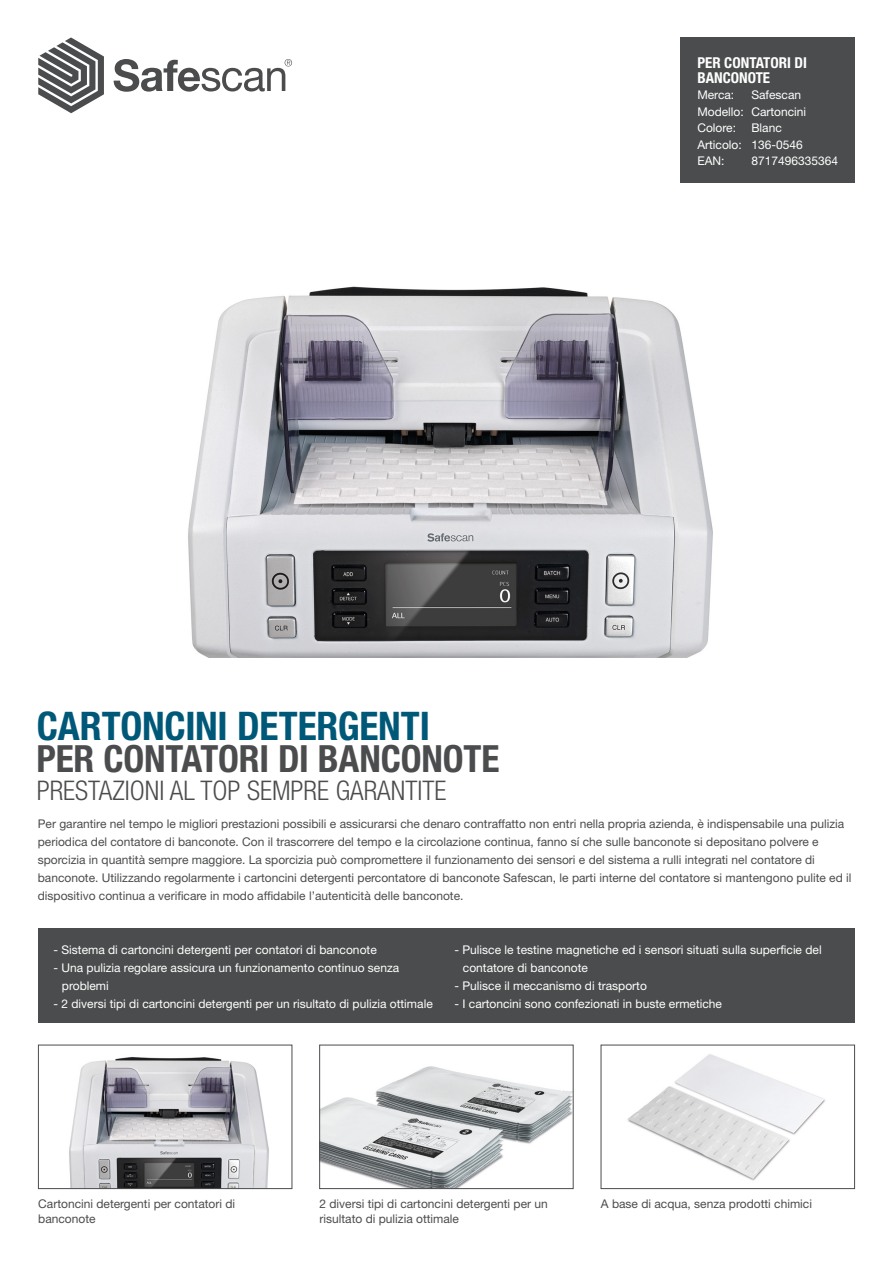
<style>
.page{position:relative;width:893px;height:1263px;background:#fff}
.page>*{position:absolute;margin:0;border:0;box-sizing:border-box;transform-origin:0 0}
.t1{font:700 condensed 39.45px "Helvetica Neue LT Std";letter-spacing:-.005em;color:#005879}
.t2{font:700 condensed 37.5px "Helvetica Neue LT Std";letter-spacing:-.005em;color:#4b4c4d}
.t3{font:300 condensed 27px "Helvetica Neue LT Std";color:#4b4c4d}
.t4{font:700 condensed 15px/15px "Helvetica Neue LT Std";color:#fff}
.Platte_tekst{font:12px/18px "Helvetica Neue LT Std";color:#4b4c4d}
.Points{font:12px/18px "Helvetica Neue LT Std";color:#fff}
.Tabel{font:12px "Helvetica Neue LT Std";color:#fff}
</style>
<div class="page">
<div style="left:680px;top:37px;width:175px;height:146px;background:#4b4c4d"></div>
<svg style="left:38px;top:37px;width:66px;height:76px"></svg>
<svg style="left:114px;top:59px;width:178px;height:33px"></svg>
<div style="left:38px;top:928px;width:817px;height:95px;background:#4b4c4d"></div>
<img style="left:188px;top:286px;width:525px;height:371px">
<img style="left:321px;top:1066px;width:250px;height:121px">
<div style="left:319px;top:1045px;width:254px;height:144px;border:1px solid #4b4c4d"></div>
<img style="left:627px;top:1054px;width:198px;height:127px">
<div style="left:601px;top:1045px;width:254px;height:144px;border:1px solid #4b4c4d"></div>
<img style="left:69px;top:1056px;width:200px;height:131px">
<div style="left:38px;top:1045px;width:254px;height:144px;border:1px solid #4b4c4d"></div>
<p class="t4" style="left:697px;top:55px;width:111px">PER CONTATORI DI<br>BANCONOTE</p>
<p class="Tabel" style="left:697px;top:88px;width:38px">Merca:</p>
<p class="Tabel" style="left:751px;top:88px;width:51px">Safescan</p>
<p class="Tabel" style="left:697px;top:104px;width:110px">Modello: Cartoncini</p>
<p class="Tabel" style="left:697px;top:121px;width:40px">Colore:</p>
<p class="Tabel" style="left:751px;top:121px;width:32px">Blanc</p>
<p class="Tabel" style="left:697px;top:137px;width:107px">Articolo: 136-0546</p>
<p class="Tabel" style="left:697px;top:154px;width:29px">EAN:</p>
<p class="Tabel" style="left:751px;top:154px;width:88px">8717496335364</p>
<p class="t1" style="left:37px;top:702px;width:395px">CARTONCINI DETERGENTI</p>
<p class="t3" style="left:37px;top:775px;width:411px">PRESTAZIONI AL TOP SEMPRE GARANTITE</p>
<p class="t2" style="left:36px;top:736px;width:465px">PER CONTATORI DI BANCONOTE</p>
<p class="Platte_tekst" style="left:38px;top:815px;width:815px">Per garantire nel tempo le migliori prestazioni possibili e assicurarsi che denaro contraffatto non entri nella propria azienda, è indispensabile una pulizia periodica del contatore di banconote. Con il trascorrere del tempo e la circolazione continua, fanno sí che sulle banconote si depositano polvere e sporcizia in quantità sempre maggiore. La sporcizia può compromettere il funzionamento dei sensori e del sistema a rulli integrati nel contatore di banconote. Utilizzando regolarmente i cartoncini detergenti percontatore di banconote Safescan, le parti interne del contatore si mantengono pulite ed il dispositivo continua a verificare in modo affidabile l’autenticità delle banconote.</p>
<p class="Points" style="left:53px;top:941px;width:325px">- Sistema di cartoncini detergenti per contatori di banconote</p>
<p class="Points" style="left:62px;top:959px;width:339px;text-indent:-9px">- Una pulizia regolare assicura un funzionamento continuo senza problemi</p>
<p class="Points" style="left:53px;top:995px;width:381px">- 2 diversi tipi di cartoncini detergenti per un risultato di pulizia ottimale</p>
<p class="Points" style="left:463px;top:941px;width:360px;text-indent:-9px">- Pulisce le testine magnetiche ed i sensori situati sulla superficie del contatore di banconote</p>
<p class="Points" style="left:454px;top:977px;width:194px">- Pulisce il meccanismo di trasporto</p>
<p class="Points" style="left:454px;top:995px;width:269px">- I cartoncini sono confezionati in buste ermetiche</p>
<p class="Platte_tekst" style="left:38px;top:1196px;width:199px;line-height:15px">Cartoncini detergenti per contatori di banconote</p>
<p class="Platte_tekst" style="left:319px;top:1196px;width:230px;line-height:15px">2 diversi tipi di cartoncini detergenti per un risultato di pulizia ottimale</p>
<p class="Platte_tekst" style="left:601px;top:1195px;width:213px">A base di acqua, senza prodotti chimici</p>
</div>
